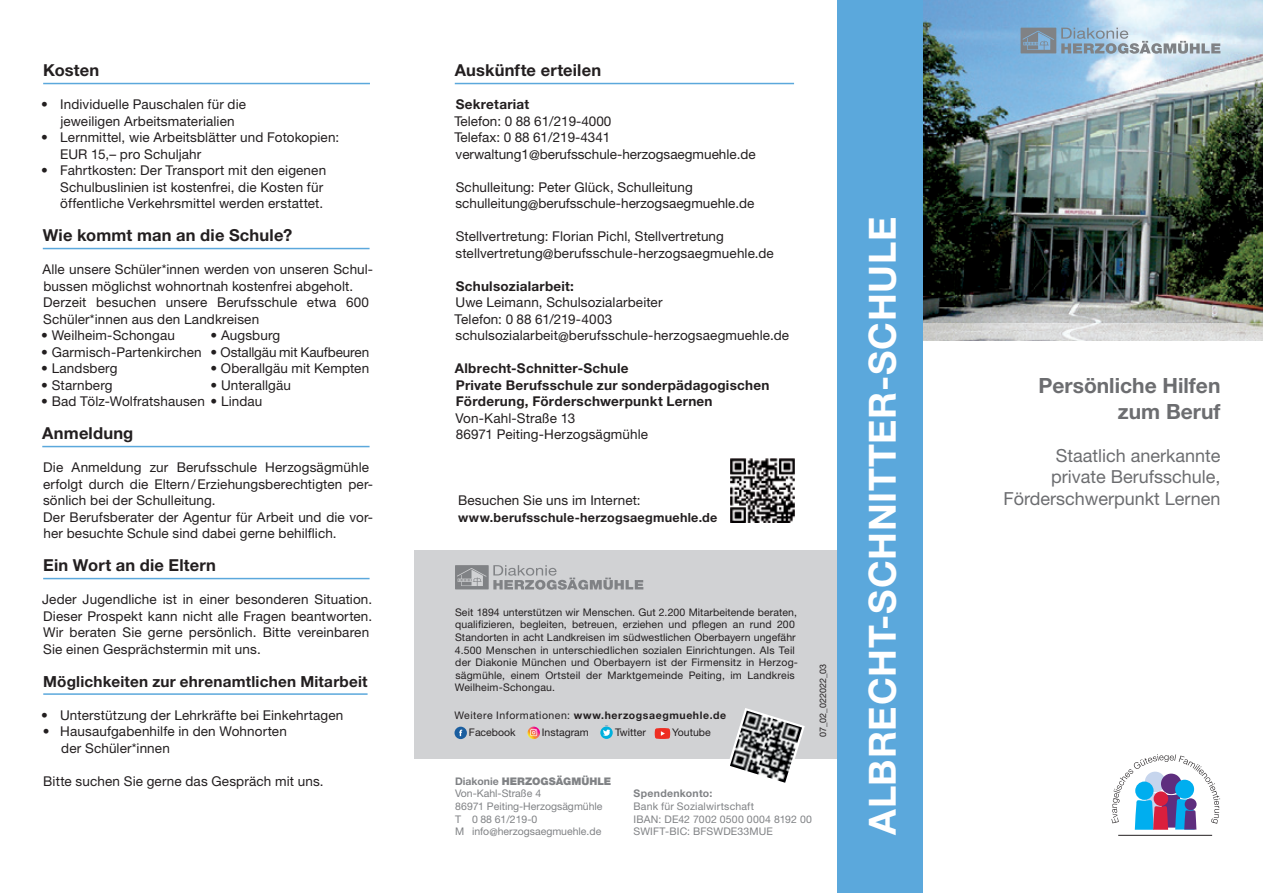
<style>
.page{position:relative;width:1263px;height:893px;background:#fff}
.page>*{position:absolute;margin:0;border:0;box-sizing:border-box;transform-origin:0 0}
.t1{font:700 37.5px "Helvetica Neue LT Std";letter-spacing:.02em;color:#fff}
.t2{font:700 21px/25.2px "Helvetica Neue LT Std";color:#6c6d70;text-align:right}
.t3{font:18px/21.6px "Helvetica Neue LT Std";color:#6c6d70;text-align:right}
.t4{font:700 16.5px "Helvetica Neue LT Std";letter-spacing:.01em;color:#231f20}
.t5{font:700 15.3px "Helvetica Neue LT Std";letter-spacing:.015em;color:#231f20}
.t6{font:13.5px/16.5px "Helvetica Neue LT Std";letter-spacing:.01em;color:#231f20}
.t7{font:700 13.5px/16.5px "Helvetica Neue LT Std";letter-spacing:.02em;color:#231f20}
.t8{font:700 12.6px "Helvetica Neue LT Std";letter-spacing:.02em;color:#231f20}
.t9{font:10.5px/12.6px "Helvetica Neue LT Std";letter-spacing:.015em;color:#231f20}
.t10{font:10.5px/12.6px "Helvetica Neue LT Std";color:#808285}
.t11{font:700 10.5px "Helvetica Neue LT Std";letter-spacing:.03em;color:#808285}
.t12{font:9px "Helvetica Neue LT Std";color:#231f20}
.s1{font-weight:700}
.s2{font-weight:900}
</style>
<div class="page">
<div style="left:415px;top:550px;width:426px;height:209px;background:#d1d2d4"></div>
<svg style="left:455px;top:565px;width:188px;height:25px"></svg>
<img style="left:923px;top:0;width:340px;height:323px">
<img style="left:923px;top:323px;width:340px;height:17px">
<hr style="left:43px;top:83px;width:327px;height:1px;background:#5ba8dc">
<hr style="left:43px;top:248px;width:327px;height:1px;background:#5ba8dc">
<hr style="left:42px;top:446px;width:328px;height:1px;background:#5ba8dc">
<hr style="left:43px;top:578px;width:327px;height:1px;background:#5ba8dc">
<hr style="left:43px;top:693px;width:325px;height:2px;background:#5ba8dc">
<div style="left:838px;top:0;width:85px;height:893px;background:#5ba8dc"></div>
<hr style="left:455px;top:83px;width:339px;height:1px;background:#5ba8dc">
<img style="left:731px;top:458px;width:63px;height:64px">
<hr style="left:1118px;top:835px;width:94px;height:1px;background:#231f20">
<svg style="left:1111px;top:754px;width:109px;height:76px"></svg>
<svg style="left:1020px;top:28px;width:200px;height:26px;background:#a7b9c7"></svg>
<svg style="left:744px;top:708px;width:61px;height:26px"></svg>
<img style="left:730px;top:711px;width:72px;height:72px">
<svg style="left:454px;top:727px;width:13px;height:12px"></svg>
<svg style="left:459px;top:730px;width:3px;height:6px"></svg>
<svg style="left:527px;top:727px;width:13px;height:12px"></svg>
<svg style="left:600px;top:726px;width:13px;height:13px"></svg>
<svg style="left:603px;top:729px;width:8px;height:7px"></svg>
<svg style="left:655px;top:728px;width:15px;height:11px"></svg>
<p class="t4" style="left:43px;top:60px;width:58px">Kosten</p>
<p class="t6" style="left:41px;top:96px;width:206px;text-align:center">• Individuelle Pauschalen für die jeweiligen Arbeitsmaterialien</p>
<p class="t6" style="left:60px;top:129px;width:280px;text-indent:-19px">• Lernmittel, wie Arbeitsblätter und Fotokopien:<br>EUR 15,– pro Schuljahr</p>
<p class="t6" style="left:60px;top:162px;width:267px;text-indent:-19px">• Fahrtkosten: Der Transport mit den eigenen<br>Schulbuslinien ist kostenfrei, die Kosten für öffentliche Verkehrsmittel werden erstattet.</p>
<p class="t4" style="left:43px;top:225px;width:251px">Wie kommt man an die Schule?</p>
<p class="t6" style="left:42px;top:261px;width:332px">Alle unsere Schüler*innen werden von unseren Schul&shy;bussen möglichst wohnortnah kostenfrei abgeholt.<br>Derzeit besuchen unsere Berufsschule etwa 600<br>Schüler*innen aus den Landkreisen</p>
<p class="t6" style="left:41px;top:327px;width:135px">• Weilheim-Schongau</p>
<p class="t6" style="left:211px;top:327px;width:71px">• Augsburg</p>
<p class="t6" style="left:41px;top:343px;width:329px">• Garmisch-Partenkirchen • Ostallgäu mit Kaufbeuren</p>
<p class="t6" style="left:41px;top:360px;width:78px">• Landsberg</p>
<p class="t6" style="left:211px;top:360px;width:160px">• Oberallgäu mit Kempten</p>
<p class="t6" style="left:41px;top:376px;width:73px">• Starnberg</p>
<p class="t6" style="left:211px;top:376px;width:82px">• Unterallgäu</p>
<p class="t6" style="left:41px;top:393px;width:223px">• Bad Tölz-Wolfratshausen • Lindau</p>
<p class="t4" style="left:42px;top:423px;width:93px">Anmeldung</p>
<p class="t6" style="left:43px;top:459px;width:332px">Die Anmeldung zur Berufsschule Herzogsägmühle erfolgt durch die Eltern / Erziehungsberechtigten per&shy;sönlich bei der Schulleitung.<br>Der Berufsberater der Agentur für Arbeit und die vor&shy;her besuchte Schule sind dabei gerne behilflich.</p>
<p class="t4" style="left:43px;top:555px;width:174px">Ein Wort an die Eltern</p>
<p class="t6" style="left:42px;top:591px;width:332px">Jeder Jugendliche ist in einer besonderen Situation.<br>Dieser Prospekt kann nicht alle Fragen beantworten.<br>Wir beraten Sie gerne persönlich. Bitte vereinbaren Sie einen Gesprächstermin mit uns.</p>
<p class="t5" style="left:43px;top:672px;width:326px">Möglichkeiten zur ehrenamtlichen Mitarbeit</p>
<p class="t6" style="left:41px;top:706px;width:304px">• Unterstützung der Lehrkräfte bei Einkehrtagen</p>
<p class="t6" style="left:61px;top:723px;width:227px;text-indent:-19px">• Hausaufgabenhilfe in den Wohnorten der Schüler*innen</p>
<p class="t6" style="left:43px;top:772px;width:282px">Bitte suchen Sie gerne das Gespräch mit uns.</p>
<p class="t4" style="left:455px;top:60px;width:148px">Auskünfte erteilen</p>
<p class="t7" style="left:456px;top:96px;width:75px">Sekretariat</p>
<p class="t6" style="left:454px;top:112px;width:303px">Telefon: 0 88 61/219-4000<br>Telefax: 0 88 61/219-4341 verwaltung1@berufsschule-herzogsaegmuehle.de</p>
<p class="t6" style="left:456px;top:178px;width:300px">Schulleitung: Peter Glück, Schulleitung schulleitung@berufsschule-herzogsaegmuehle.de</p>
<p class="t6" style="left:456px;top:228px;width:320px">Stellvertretung: Florian Pichl, Stellvertretung stellvertretung@berufsschule-herzogsaegmuehle.de</p>
<p class="t7" style="left:456px;top:277px;width:120px">Schulsozialarbeit:</p>
<p class="t6" style="left:454px;top:294px;width:336px">Uwe Leimann, Schulsozialarbeiter<br>Telefon: 0 88 61/219-4003 schulsozialarbeit@berufsschule-herzogsaegmuehle.de</p>
<p class="t7" style="left:455px;top:360px;width:316px">Albrecht-Schnitter-Schule<br>Private Berufsschule zur sonderpädagogischen<br>Förderung, Förderschwerpunkt Lernen</p>
<p class="t6" style="left:455px;top:409px;width:194px">Von-Kahl-Straße 13<br>86971 Peiting-Herzogsägmühle</p>
<p class="t6" style="left:458px;top:492px;width:184px">Besuchen Sie uns im Internet:</p>
<p class="t8" style="left:458px;top:509px;width:261px">www.berufsschule-herzogsaegmuehle.de</p>
<p class="t9" style="left:455px;top:606px;width:345px">Seit 1894 unterstützen wir Menschen. Gut 2.200 Mitarbeitende beraten, qualifizieren, begleiten, betreuen, erziehen und pflegen an rund 200<br>Stand orten in acht Landkreisen im südwestlichen Oberbayern ungefähr 4.500 Menschen in unterschiedlichen sozialen Einrichtungen. Als Teil der Diakonie München und Oberbayern ist der Firmensitz in Herzog&shy;sägmühle, einem Ortsteil der Marktgemeinde Peiting, im Landkreis Weilheim-Schongau.</p>
<p class="t9" style="left:469px;top:707px;width:259px;line-height:17px;text-indent:-15px">Weitere Informationen: <span class="s1">www.herzogsaegmuehle.de<br></span>Facebook</p>
<p class="t9" style="left:542px;top:726px;width:48px">Instagram</p>
<p class="t9" style="left:615px;top:726px;width:32px">Twitter</p>
<p class="t9" style="left:672px;top:726px;width:40px">Youtube</p>
<p class="t10" style="left:455px;top:775px;width:158px"><span class="s1">Diakonie</span> <span class="s2">HERZOGSÄGMÜHLE<br></span>Von-Kahl-Straße 4<br>86971 Peiting-Herzogsägmühle<br>T 0 88 61/219-0<br>M info@herzogsaegmuehle.de</p>
<p class="t11" style="left:634px;top:787px;width:80px">Spendenkonto:</p>
<p class="t10" style="left:634px;top:800px;width:180px">Bank für Sozialwirtschaft<br>IBAN: DE42 7002 0500 0004 8192 00<br>SWIFT-BIC: BFSWDE33MUE</p>
<p class="t12" style="left:817px;top:737px;width:75px;rotate:-90deg">07_02_022022_03</p>
<h1 class="t1" style="left:859px;top:835px;width:620px;rotate:-90deg">ALBRECHT-SCHNITTER-SCHULE</h1>
<h2 class="t2" style="left:1038px;top:373px;width:183px">Persönliche Hilfen zum Beruf</h2>
<h3 class="t3" style="left:1003px;top:444px;width:219px">Staatlich anerkannte private Berufsschule,<br>Förderschwerpunkt Lernen</h3>
</div>
